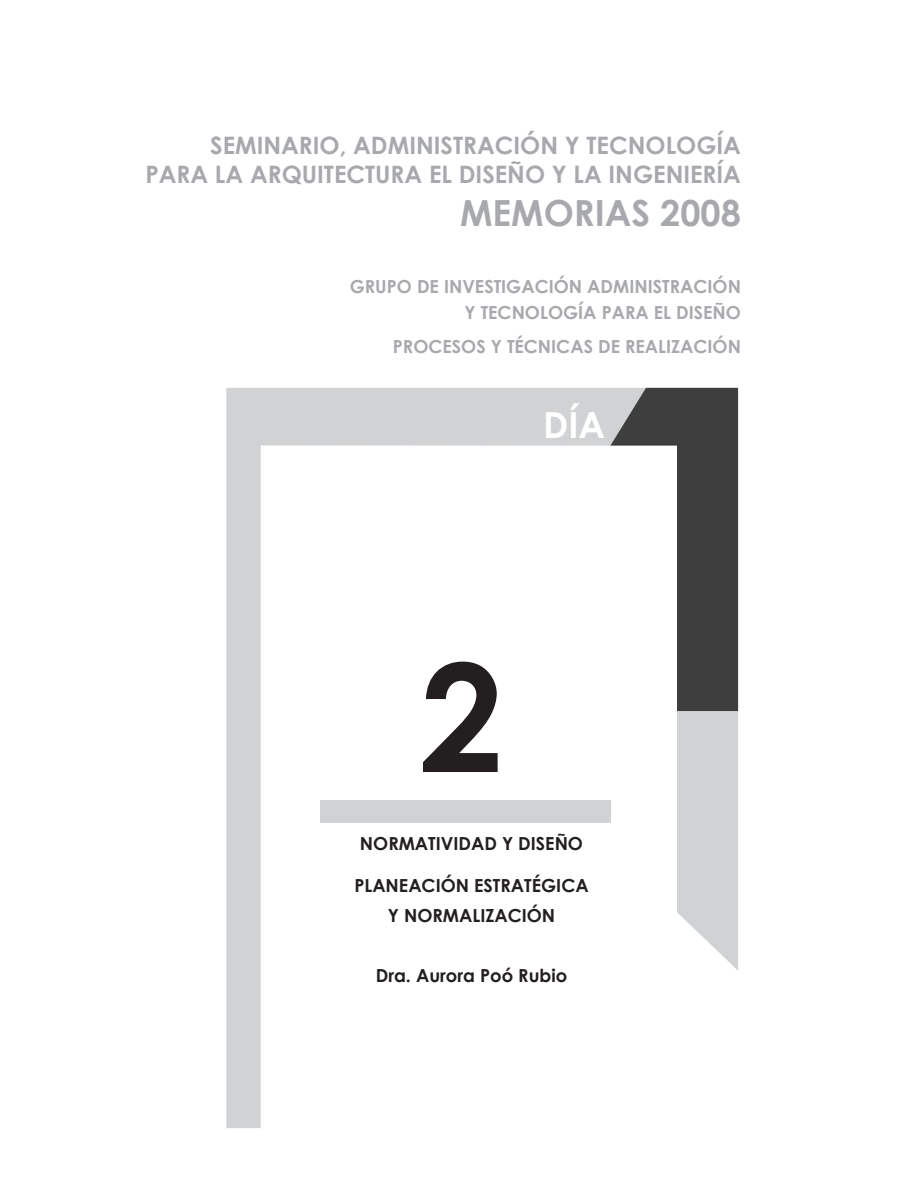
<style>
.page{position:relative;width:918px;height:1188px;background:#fff}
.page>*{position:absolute;margin:0;border:0;box-sizing:border-box;transform-origin:0 0}
.TITULO{font:700 450px "Century Gothic";color:#3e3e3f}
.TITULO-2{font:700 150px "Century Gothic";color:#231f20}
.TITULO-3{font:700 36px "Century Gothic";color:#a8a9ad}
.TITULO-4{font:700 36px "Century Gothic";color:#fff}
.TITULO-5{font:700 24px "Century Gothic";color:#a8a9ad}
.t1{font:700 18px "Century Gothic";color:#a8a9ad}
.TITULO2{font:700 18px "Century Gothic";color:#231f20}
</style>
<div class="page">
<svg style="left:677px;top:711px;width:61px;height:259px;background:#d6d6d8"></svg>
<svg style="left:226px;top:388px;width:421px;height:740px"></svg>
<p class="TITULO-5" style="left:210px;top:130px;width:532px">SEMINARIO, ADMINISTRACIÓN Y TECNOLOGÍA</p>
<p class="TITULO-5" style="left:145px;top:159px;width:597px">PARA LA ARQUITECTURA EL DISEÑO Y LA INGENIERÍA</p>
<p class="TITULO-3" style="left:460px;top:190px;width:282px">MEMORIAS 2008</p>
<p class="t1" style="left:350px;top:276px;width:393px">GRUPO DE INVESTIGACIÓN ADMINISTRACIÓN</p>
<p class="t1" style="left:465px;top:301px;width:278px">Y TECNOLOGÍA PARA EL DISEÑO</p>
<p class="t1" style="left:393px;top:335px;width:350px">PROCESOS Y TÉCNICAS DE REALIZACIÓN</p>
<p class="TITULO-2" style="left:420px;top:623px;width:85px">2</p>
<p class="TITULO" style="left:572px;top:265px;width:253px">1</p>
<p class="TITULO-4" style="left:543px;top:402px;width:63px">DÍA</p>
<p class="TITULO2" style="left:360px;top:832px;width:225px">NORMATIVIDAD Y DISEÑO</p>
<p class="TITULO2" style="left:354px;top:875px;width:236px">PLANEACIÓN ESTRATÉGICA</p>
<p class="TITULO2" style="left:388px;top:905px;width:169px">Y NORMALIZACIÓN</p>
<p class="TITULO2" style="left:376px;top:965px;width:193px">Dra. Aurora Poó Rubio</p>
</div>
